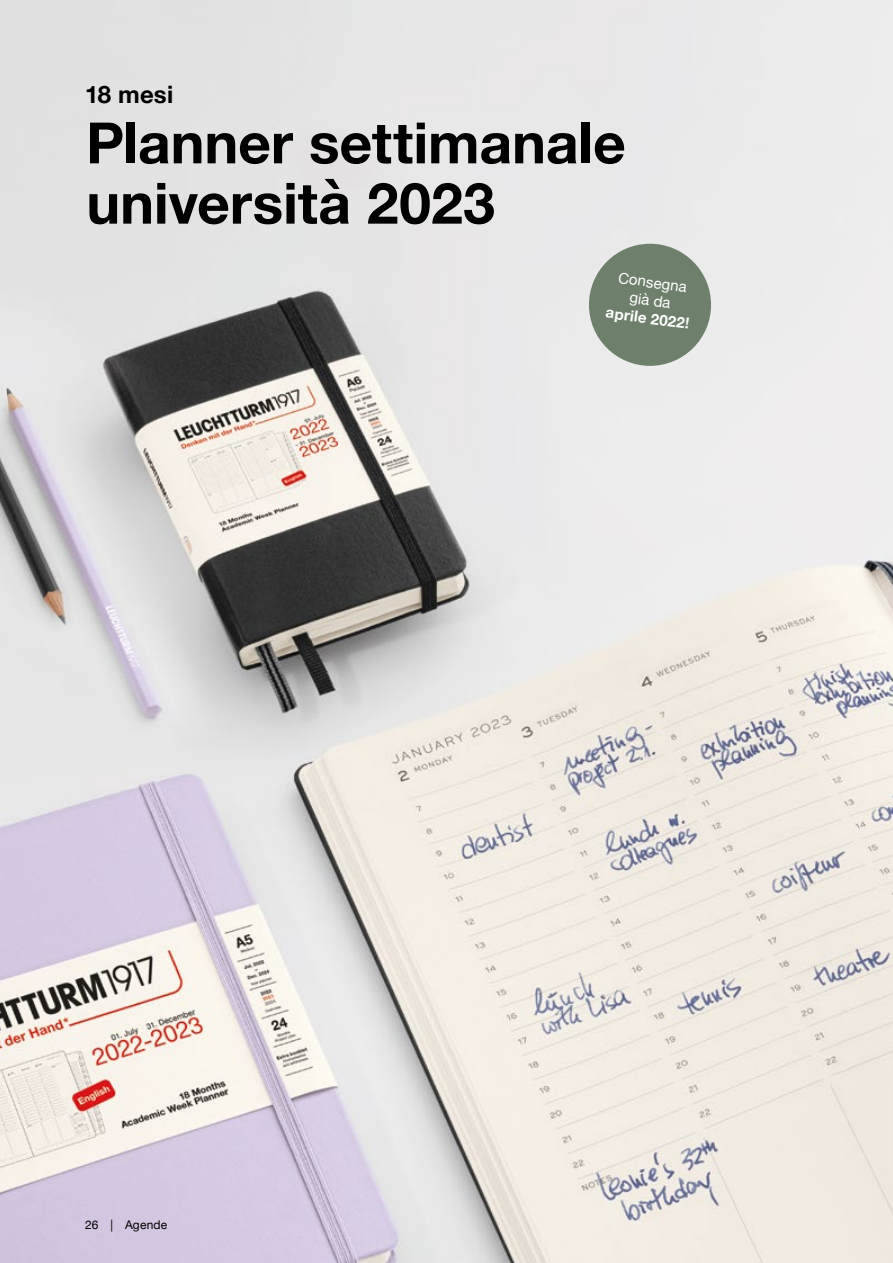
<style>
.page{position:relative;width:893px;height:1263px;background:#fff}
.page>*{position:absolute;margin:0;border:0;box-sizing:border-box;transform-origin:0 0}
.t1{font:700 57px/60.3px "Helvetica Neue";color:#000}
.t2{font:700 24px "Helvetica Neue";letter-spacing:.01em;color:#000}
.t3{font:15px/18px "Helvetica Neue";color:#fff;text-align:center}
.t4{font:700 15px "Helvetica Neue";color:#fff}
.t5{font:12px "Helvetica Neue";letter-spacing:.015em;color:#000}
</style>
<div class="page">
<img style="left:0;top:0;width:893px;height:1263px">
<div style="left:589px;top:244px;width:122px;height:122px;background:#6e806c;border-radius:50%"></div>
<p class="t2" style="left:85px;top:76px;width:90px">18 mesi</p>
<p class="t1" style="left:86px;top:114px;width:541px">Planner settimanale università 2023</p>
<p class="t5" style="left:85px;top:1216px;width:84px">26 | Agende</p>
<p class="t3" style="left:620px;top:269px;width:71px;rotate:8deg">Consegna già da</p>
<p class="t4" style="left:608px;top:300px;width:86px;rotate:8deg">aprile 2022!</p>
</div>
